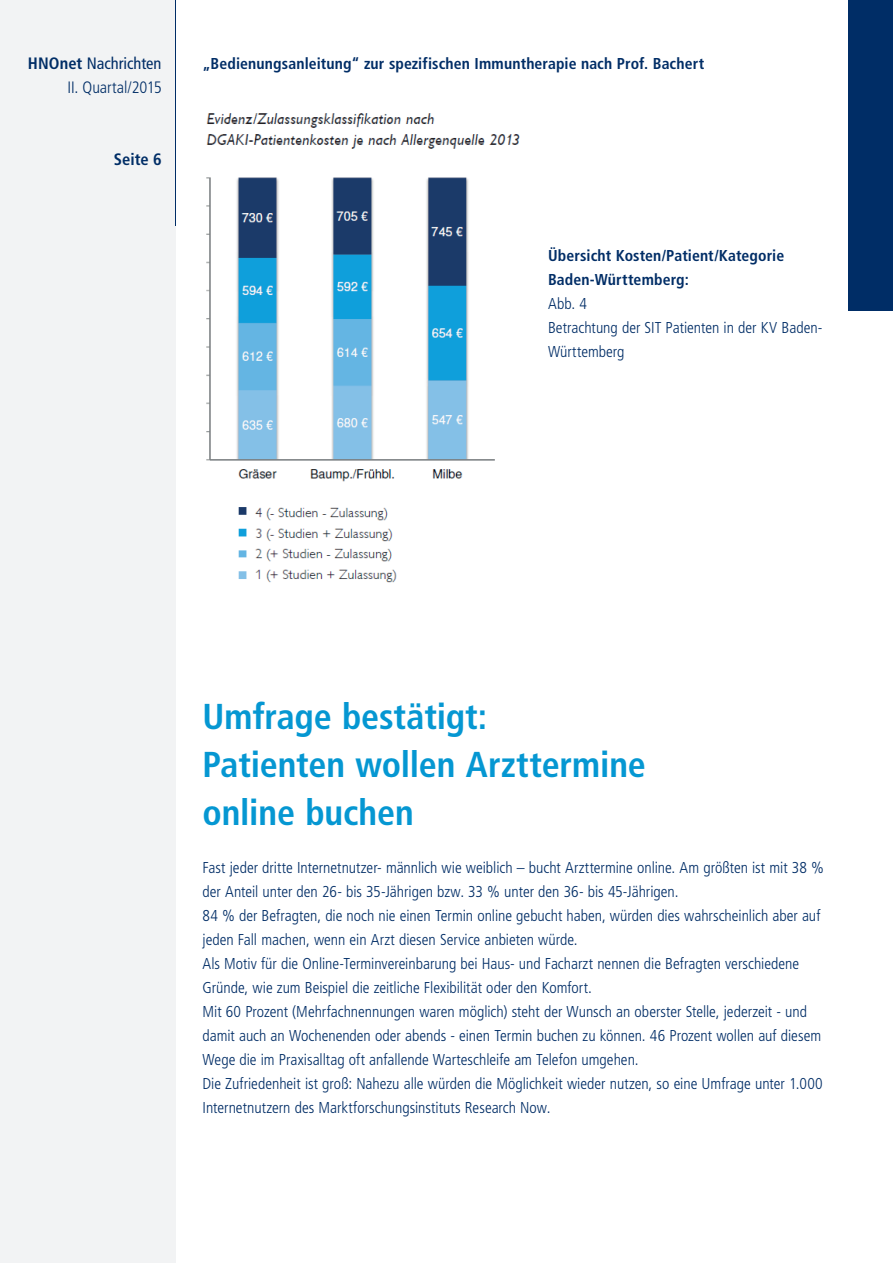
<style>
.page{position:relative;width:893px;height:1263px;background:#fff}
.page>*{position:absolute;margin:0;border:0;box-sizing:border-box;transform-origin:0 0}
.t1{font:700 condensed 36px/48px "Frutiger LT";letter-spacing:-.005em;color:#0597d2}
.t2{font:300 condensed 16.5px/24px "Frutiger LT";letter-spacing:-.005em;color:#002d66;text-align:right}
.t3{font:700 condensed 16.5px "Frutiger LT";color:#002d66}
.t4{font:300 condensed 15.75px/24px "Frutiger LT";color:#002d66}
.t5{font:700 condensed 15.75px/24px "Frutiger LT";letter-spacing:.005em;color:#002d66}
.s1{font-weight:700}
.s2{font-weight:400}
</style>
<div class="page">
<div style="left:0;top:0;width:176px;height:1263px;background:#f2f3f4"></div>
<hr style="left:175px;top:0;width:1px;height:225px;background:#002d66">
<div style="left:849px;top:0;width:44px;height:310px;background:#002d66"></div>
<img style="left:206px;top:113px;width:314px;height:470px">
<p class="t2" style="left:28px;top:52px;width:135px"><span class="s1">HNOnet</span> <span class="s2">Nachrichten<br></span>II. Quartal/2015</p>
<p class="t3" style="left:114px;top:150px;width:49px">Seite 6</p>
<p class="t5" style="left:202px;top:52px;width:503px">„Bedienungsanleitung“ zur spezifischen Immuntherapie nach Prof. Bachert</p>
<p class="t5" style="left:548px;top:244px;width:238px">Übersicht Kosten/Patient/Kategorie<br>Baden-Württemberg:</p>
<p class="t4" style="left:548px;top:292px;width:276px">Abb. 4<br>Betrachtung der SIT Patienten in der KV Baden-<br>Württemberg</p>
<h1 class="t1" style="left:202px;top:693px;width:445px">Umfrage bestätigt:<br>Patienten wollen Arzttermine online buchen</h1>
<p class="t4" style="left:202px;top:856px;width:623px">Fast jeder dritte Internetnutzer- männlich wie weiblich – bucht Arzttermine online. Am größten ist mit 38 % der Anteil unter den 26- bis 35-Jährigen bzw. 33 % unter den 36- bis 45-Jährigen.<br>84 % der Befragten, die noch nie einen Termin online gebucht haben, würden dies wahrscheinlich aber auf jeden Fall machen, wenn ein Arzt diesen Service anbieten würde.<br>Als Motiv für die Online-Terminvereinbarung bei Haus- und Facharzt nennen die Befragten verschiedene Gründe, wie zum Beispiel die zeitliche Flexibilität oder den Komfort.<br>Mit 60 Prozent (Mehrfachnennungen waren möglich) steht der Wunsch an oberster Stelle, jederzeit - und damit auch an Wochenenden oder abends - einen Termin buchen zu können. 46 Prozent wollen auf diesem Wege die im Praxisalltag oft anfallende Warteschleife am Telefon umgehen.<br>Die Zufriedenheit ist groß: Nahezu alle würden die Möglichkeit wieder nutzen, so eine Umfrage unter 1.000<br>Internetnutzern des Marktforschungsinstituts Research Now.</p>
</div>
